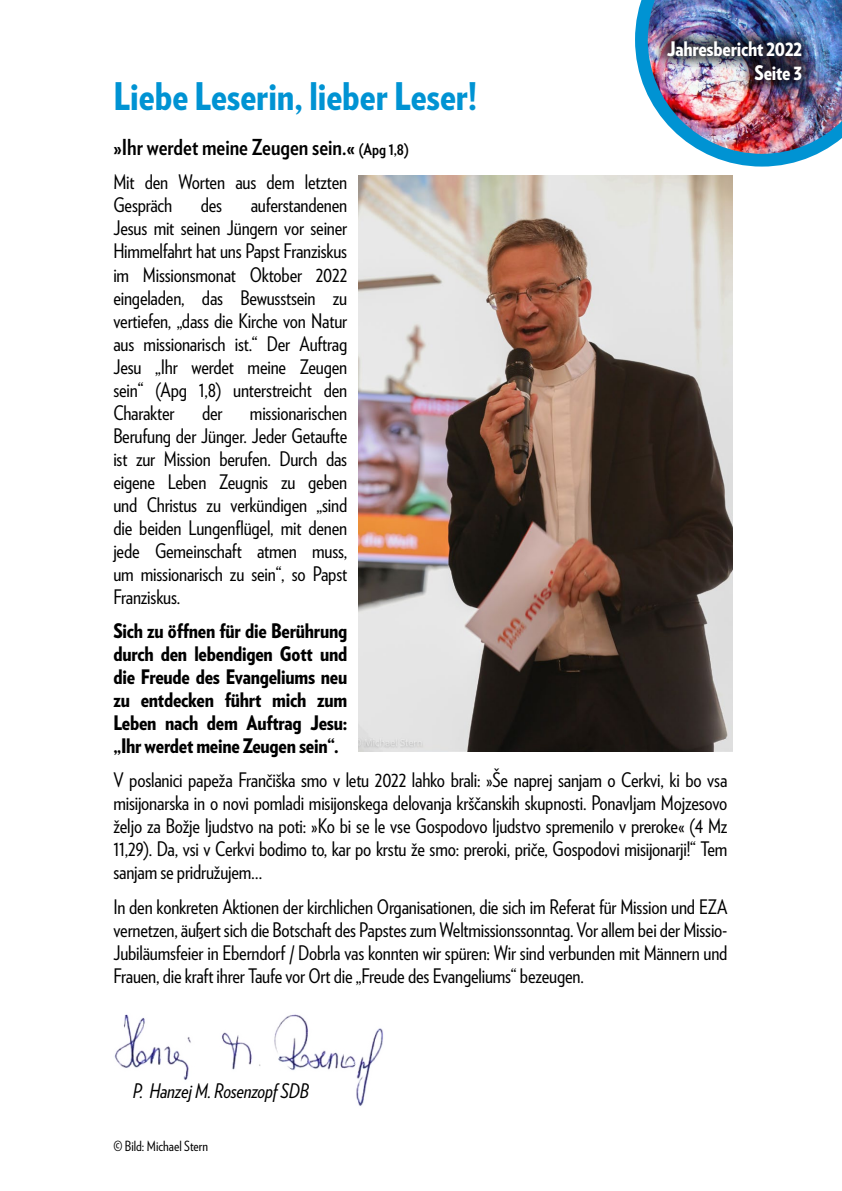
<style>
.page{position:relative;width:842px;height:1191px;background:#fff}
.page>*{position:absolute;margin:0;border:0;box-sizing:border-box;transform-origin:0 0}
.t1{font:900 38px "Verlag Condensed";color:#0093d3}
.t2{font:700 22px "Verlag Condensed";color:#000}
.t3{font:20px/23px "Verlag Condensed";letter-spacing:-.01em;color:#000;text-align:justify}
.t4{font:900 20px/23px "Verlag Condensed";letter-spacing:-.01em;color:#000;text-align:justify}
.t5{font:900 20px/24px "Verlag Condensed";letter-spacing:-.01em;color:#fff;text-align:right}
.t6{font:italic 20px "Verlag Condensed";letter-spacing:-.01em;color:#000}
.t7{font:14px "Verlag Condensed";color:#000}
.s1{font-size:16px}
</style>
<div class="page">
<img style="left:635px;top:0;width:207px;height:167px">
<img style="left:114px;top:1014px;width:269px;height:92px">
<img style="left:359px;top:176px;width:374px;height:575px">
<p class="t5" style="left:667px;top:36px;width:137px">Jahresbericht 2022<br>Seite 3</p>
<h1 class="t1" style="left:113px;top:66px;width:366px">Liebe Leserin, lieber Leser!</h1>
<p class="t2" style="left:113px;top:131px;width:297px">»Ihr werdet meine Zeugen sein.« <span class="s1">(Apg 1,8)</span></p>
<p class="t3" style="left:113px;top:170px;width:235px">Mit den Worten aus dem letzten<br>Gespräch</p>
<p class="t3" style="left:113px;top:193px;width:235px;text-indent:137px">auferstandenen Jesus mit seinen Jüngern vor seiner Himmelfahrt hat uns Papst Franziskus im Missionsmonat Oktober 2022 eingeladen, das Bewusstsein zu vertiefen, „dass die Kirche von Natur aus missionarisch ist.“ Der Auftrag Jesu „Ihr werdet meine Zeugen sein“ (Apg 1,8) unterstreicht den Charakter</p>
<p class="t3" style="left:201px;top:193px;width:23px">des</p>
<p class="t3" style="left:113px;top:400px;width:235px;text-indent:137px">missionarischen Berufung der Jünger. Jeder Getaufte ist zur Mission berufen. Durch das eigene Leben Zeugnis zu geben und Christus zu verkündigen „sind die beiden Lungenflügel, mit denen jede Gemeinschaft atmen muss, um missionarisch zu sein“, so Papst Franziskus.</p>
<p class="t4" style="left:113px;top:618px;width:235px">Sich zu öffnen für die Berührung durch den lebendigen Gott und die Freude des Evangeliums neu zu entdecken führt mich zum Leben nach dem Auftrag Jesu: „Ihr werdet meine Zeugen sein“.</p>
<p class="t3" style="left:113px;top:768px;width:616px">V poslanici papeža Frančiška smo v letu 2022 lahko brali: »Še naprej sanjam o Cerkvi, ki bo vsa misijonarska in o novi pomladi misijonskega delovanja krščanskih skupnosti. Ponavljam Mojzesovo željo za Božje ljudstvo na poti: »Ko bi se le vse Gospodovo ljudstvo spremenilo v preroke« (4 Mz 11,29). Da, vsi v Cerkvi bodimo to, kar po krstu že smo: preroki, priče, Gospodovi misijonarji!“ Tem sanjam se pridružujem…</p>
<p class="t3" style="left:113px;top:894px;width:616px">In den konkreten Aktionen der kirchlichen Organisationen, die sich im Referat für Mission und EZA vernetzen, äußert sich die Botschaft des Papstes zum Weltmissionssonntag. Vor allem bei der Missio-Jubiläumsfeier in Eberndorf / Dobrla vas konnten wir spüren: Wir sind verbunden mit Männern und Frauen, die kraft ihrer Taufe vor Ort die „Freude des Evangeliums“ bezeugen.</p>
<p class="t3" style="left:202px;top:400px;width:22px">der</p>
<p class="t6" style="left:133px;top:1076px;width:177px">P. Hanzej M. Rosenzopf SDB</p>
<p class="t7" style="left:113px;top:1136px;width:96px">© Bild: Michael Stern</p>
</div>
